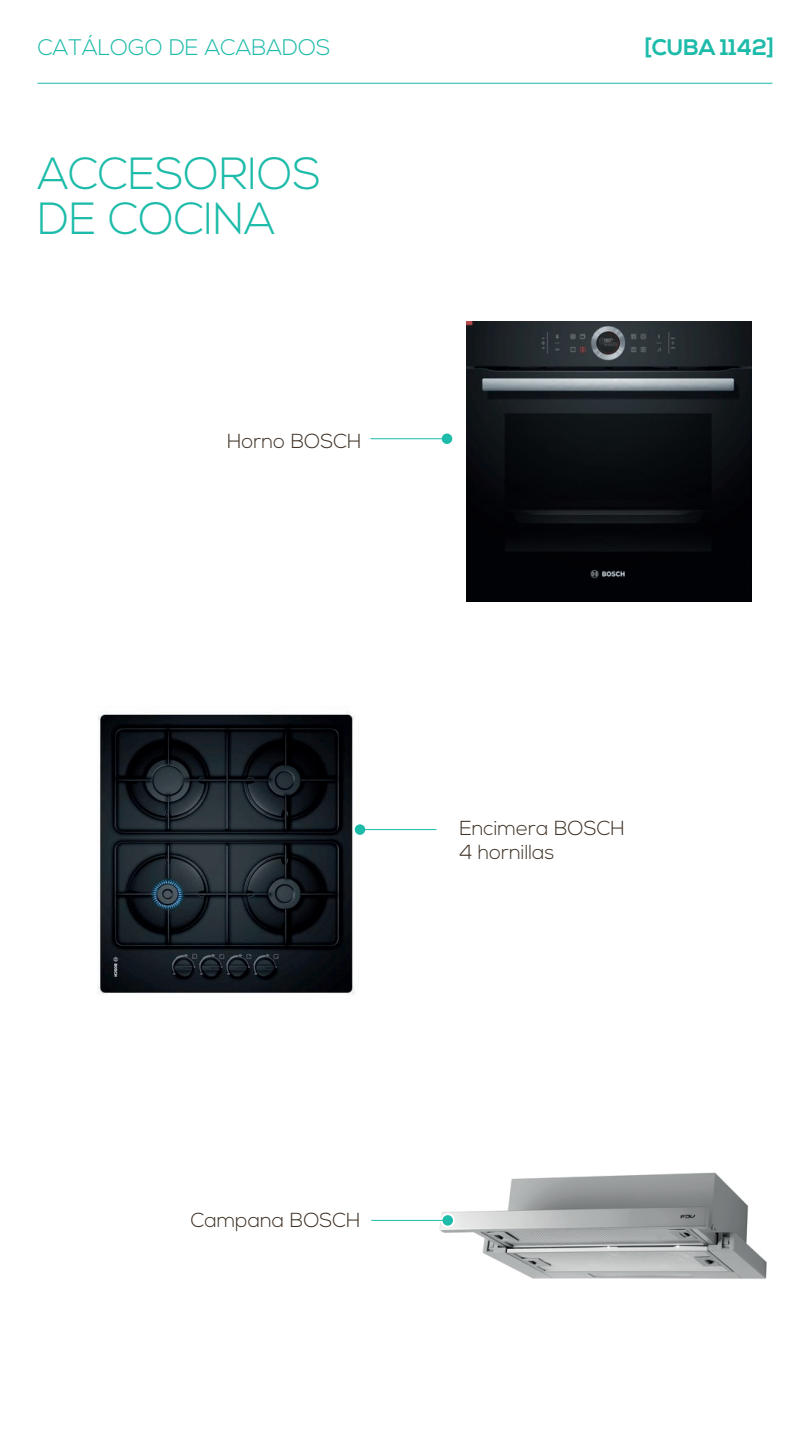
<style>
.page{position:relative;width:810px;height:1440px;background:#fff}
.page>*{position:absolute;margin:0;border:0;box-sizing:border-box;transform-origin:0 0}
.t1{font:300 45px/45px "Nexa";color:#1dbba9}
.t2{font:300 22.5px "Nexa";color:#1dbba9}
.t3{font:700 22.5px "Nexa";color:#1dbba9}
.t4{font:300 20.25px/24.3px "Nexa";color:#3d3024}
</style>
<div class="page">
<hr style="left:38px;top:83px;width:734px;height:1px;background:#1dbba9">
<img style="left:439px;top:1172px;width:328px;height:107px">
<img style="left:97px;top:711px;width:258px;height:284px">
<svg style="left:370px;top:433px;width:83px;height:11px"></svg>
<hr style="left:370px;top:438px;width:76px;height:1px;background:#1dbba9">
<div style="left:442px;top:434px;width:10px;height:10px;background:#1dbba9;border-radius:50%"></div>
<svg style="left:371px;top:1211px;width:86px;height:18px"></svg>
<hr style="left:371px;top:1220px;width:76px;height:1px;background:#1dbba9">
<div style="left:442px;top:1215px;width:11px;height:11px;background:#1dbba9;border-radius:50%"></div>
<svg style="left:351px;top:821px;width:86px;height:18px"></svg>
<hr style="left:361px;top:829px;width:75px;height:1px;background:#1dbba9">
<div style="left:355px;top:824px;width:10px;height:11px;background:#1dbba9;border-radius:50%"></div>
<img style="left:467px;top:321px;width:285px;height:281px">
<p class="t2" style="left:38px;top:34px;width:294px">CATÁLOGO DE ACABADOS</p>
<h1 class="t1" style="left:38px;top:153px;width:285px">ACCESORIOS<br>DE COCINA</h1>
<p class="t4" style="left:227px;top:430px;width:136px">Horno BOSCH</p>
<p class="t3" style="left:645px;top:34px;width:131px">[CUBA 1142]</p>
<p class="t4" style="left:459px;top:817px;width:167px">Encimera BOSCH<br>4 hornillas</p>
<p class="t4" style="left:191px;top:1209px;width:171px">Campana BOSCH</p>
</div>
